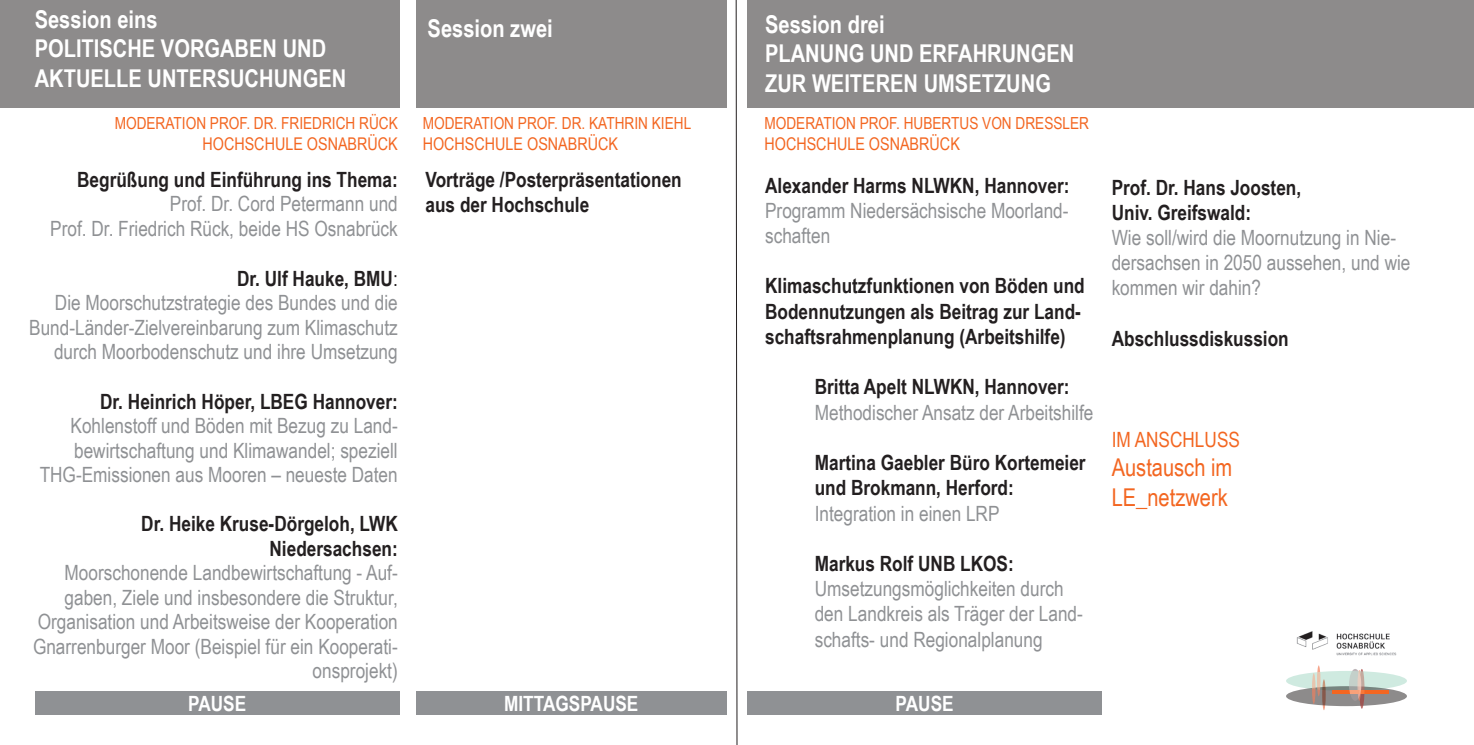
<style>
.page{position:relative;width:1474px;height:745px;background:#fff}
.page>*{position:absolute;margin:0;border:0;box-sizing:border-box;transform-origin:0 0}
.t1{font:700 24.5px/29.4px "Arial Narrow";color:#fff}
.t2{font:24.5px/29.4px "Arial Narrow";color:#f36621}
.t3{font:21px/24.5px "Arial Narrow";color:#8f9194;text-align:right}
.t4{font:700 21px/25.2px "Arial Narrow";color:#231f20}
.t5{font:700 21px "Arial Narrow";letter-spacing:-.06em;color:#fff}
.t6{font:21px "Arial Narrow";color:#f36621}
.t7{font:17.5px "Arial Narrow";color:#f36621}
.t8{font:16.62px "Arial Narrow";color:#f36621}
.s1{font-weight:700;color:#231f20}
.s2{color:#231f20}
</style>
<div class="page">
<div style="left:0;top:0;width:399px;height:107px;background:#8d8b8b"></div>
<div style="left:416px;top:0;width:310px;height:107px;background:#8d8b8b"></div>
<div style="left:747px;top:0;width:726px;height:107px;background:#8d8b8b"></div>
<svg style="left:735px;top:0;width:2px;height:744px"></svg>
<svg style="left:1285px;top:685px;width:121px;height:20px"></svg>
<svg style="left:1285px;top:670px;width:121px;height:20px"></svg>
<svg style="left:1316px;top:665px;width:4px;height:30px"></svg>
<hr style="left:1357px;top:669px;width:3px;height:31px;background:#f17952;border-radius:50%">
<hr style="left:1332px;top:690px;width:56px;height:3px;background:#f36621">
<svg style="left:1311px;top:672px;width:4px;height:31px"></svg>
<hr style="left:1322px;top:679px;width:3px;height:30px;background:#f17952;border-radius:50%">
<svg style="left:1348px;top:668px;width:13px;height:32px"></svg>
<svg style="left:1359px;top:668px;width:5px;height:40px"></svg>
<img style="left:1296px;top:631px;width:101px;height:37px">
<div style="left:35px;top:691px;width:364px;height:23px;background:#8f9194"></div>
<div style="left:416px;top:691px;width:310px;height:23px;background:#8f9194"></div>
<div style="left:747px;top:691px;width:354px;height:23px;background:#8f9194"></div>
<p class="t1" style="left:35px;top:3px;width:185px">Session eins<br>POLITISche Vorgaben</p>
<p class="t1" style="left:35px;top:33px;width:313px;text-indent:248px">und<br>AKTUELLE UNTERSUCHUNGEN</p>
<p class="t8" style="left:115px;top:111px;width:22px">Moderation</p>
<p class="t8" style="left:210px;top:111px;width:89px">Prof. Dr. Friedrich</p>
<p class="t8" style="left:359px;top:111px;width:30px">Rück</p>
<p class="t7" style="left:202px;top:131px;width:22px">Hochschule</p>
<p class="t7" style="left:307px;top:131px;width:22px">Osnabr</p>
<p class="t7" style="left:367px;top:131px;width:21px">ück</p>
<p class="t4" style="left:77px;top:166px;width:322px">Begrüßung und Einführung ins Thema:</p>
<p class="t3" style="left:50px;top:191px;width:349px">Prof. Dr. Cord Petermann und<br>Prof. Dr. Friedrich Rück, beide HS Osnabrück</p>
<p class="t3" style="left:29px;top:265px;width:370px"><span class="s1">Dr. Ulf Hauke, BMU</span><span class="s2">:<br></span>Die Moorschutzstrategie des Bundes und die Bund-Länder-Zielvereinbarung zum Klimaschutz durch Moorbodenschutz und ihre Umsetzung</p>
<p class="t4" style="left:100px;top:387px;width:299px">Dr. Heinrich Höper, LBEG Hannover:</p>
<p class="t3" style="left:40px;top:412px;width:360px">Kohlenstoff und Böden mit Bezug zu Land&shy;bewirtschaftung und Klimawandel; speziell<br>THG-Emissionen aus Mooren – neueste Daten</p>
<p class="t4" style="left:141px;top:510px;width:258px;line-height:24.5px;text-align:right">Dr. Heike Kruse-Dörgeloh, LWK<br>Niedersachsen:</p>
<p class="t3" style="left:33px;top:559px;width:366px">Moorschonende Landbewirtschaftung - Auf&shy;gaben, Ziele und insbesondere die Struktur, Organisation und Arbeitsweise der Kooperation Gnarrenburger Moor (Beispiel für ein Kooperati&shy;onsprojekt)</p>
<p class="t1" style="left:427px;top:13px;width:127px">Session zwei</p>
<p class="t8" style="left:423px;top:111px;width:22px">Moderation</p>
<p class="t8" style="left:518px;top:111px;width:90px">Prof. Dr. Kathrin</p>
<p class="t8" style="left:652px;top:111px;width:18px">Kiehl</p>
<p class="t7" style="left:423px;top:131px;width:22px">Hochschule</p>
<p class="t7" style="left:527px;top:131px;width:22px">Osnabr</p>
<p class="t7" style="left:588px;top:131px;width:21px">ück</p>
<p class="t4" style="left:425px;top:166px;width:258px">Vorträge /Posterpräsentationen aus der Hochschule</p>
<p class="t1" style="left:765px;top:8px;width:121px">Session drei<br>Planung</p>
<p class="t1" style="left:765px;top:38px;width:257px;text-align:right">Erfah rungen<br>zur weiteren Umsetzung</p>
<p class="t1" style="left:870px;top:38px;width:15px">und</p>
<p class="t8" style="left:764px;top:111px;width:22px">Moderation</p>
<p class="t8" style="left:859px;top:111px;width:64px">Prof. Hubertus</p>
<p class="t8" style="left:982px;top:111px;width:11px">von</p>
<p class="t8" style="left:1015px;top:111px;width:20px">Dressler</p>
<p class="t7" style="left:764px;top:131px;width:22px">Hochschule</p>
<p class="t7" style="left:869px;top:131px;width:22px">Osnabr</p>
<p class="t7" style="left:929px;top:131px;width:21px">ück</p>
<p class="t4" style="left:765px;top:171px;width:306px">Alexander Harms NLWKN, Hannover:</p>
<p class="t3" style="left:765px;top:197px;width:305px;line-height:25.2px;text-align:left">Programm Niedersächsische Moorland&shy;schaften</p>
<p class="t4" style="left:765px;top:272px;width:321px">Klimaschutzfunktionen von Böden und<br>Bodennutzungen als Beitrag zur Land&shy;schaftsrahmenplanung (Arbeitshilfe)</p>
<p class="t4" style="left:814px;top:373px;width:256px">Britta Apelt NLWKN, Hannover:</p>
<p class="t3" style="left:814px;top:399px;width:280px">Methodischer Ansatz der Arbeitshilfe</p>
<p class="t4" style="left:814px;top:448px;width:273px">Martina Gaebler Büro Kortemeier und Brokmann, Herford:</p>
<p class="t3" style="left:814px;top:499px;width:186px">Integration in einen LRP</p>
<p class="t4" style="left:814px;top:549px;width:200px">Markus Rolf UNB LKOS:</p>
<p class="t3" style="left:814px;top:575px;width:270px;line-height:25.2px;text-align:left">Umsetzungsmöglichkeiten durch den Landkreis als Träger der Land&shy;schafts- und Regionalplanung</p>
<p class="t5" style="left:188px;top:687px;width:23px">Pause</p>
<p class="t5" style="left:504px;top:687px;width:52px">Mittagspause</p>
<p class="t5" style="left:895px;top:687px;width:23px">Pause</p>
<p class="t4" style="left:1111px;top:173px;width:191px">Prof. Dr. Hans Joosten,<br>Univ. Greifswald:</p>
<p class="t3" style="left:1111px;top:224px;width:300px;line-height:25.2px;text-align:left">Wie soll/wird die Moornutzung in Nie&shy;dersachsen in 2050 aussehen, und wie kommen wir dahin?</p>
<p class="t4" style="left:1111px;top:324px;width:179px">Abschlussdiskussion</p>
<p class="t6" style="left:1111px;top:423px;width:47px">im Anschluss</p>
<p class="t2" style="left:1111px;top:451px;width:122px">Austausch im<br>LE_netzwerk</p>
</div>
